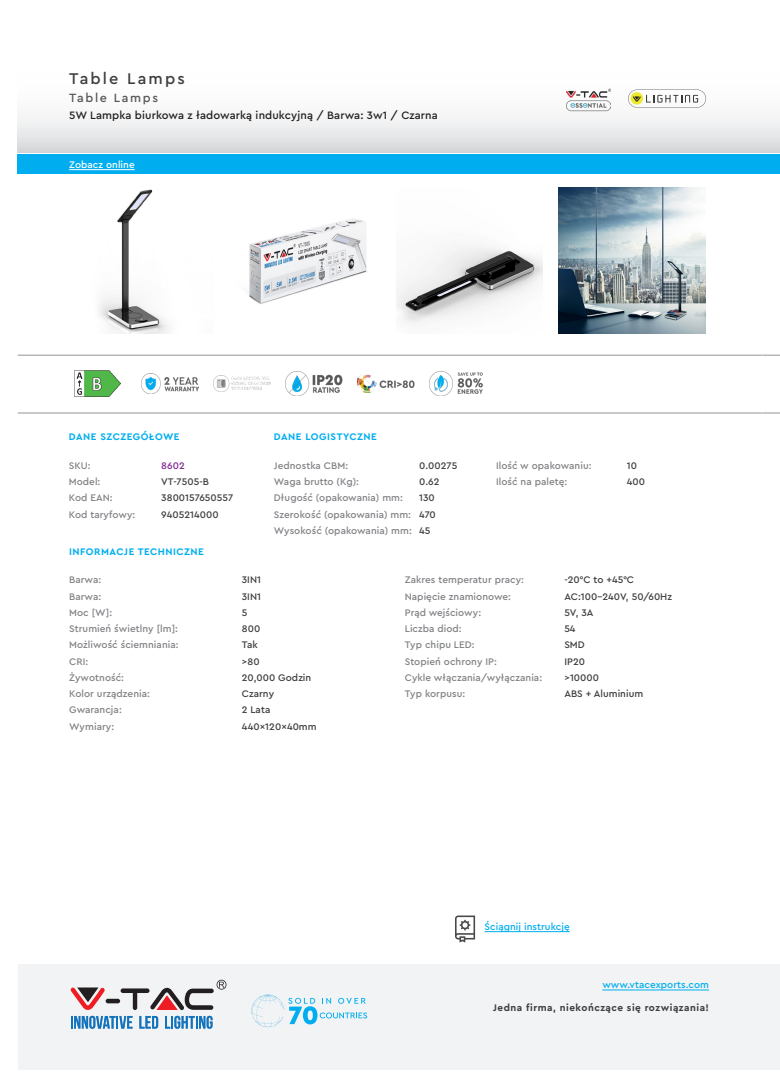
<style>
.page{position:relative;width:780px;height:1088px;background:#fff}
.page>*{position:absolute;margin:0;border:0;box-sizing:border-box;transform-origin:0 0}
.t1{font:500 16.25px "Cera Pro";letter-spacing:.13em;color:#3e3e3f}
.t2{font:500 12.5px "Cera Pro";letter-spacing:.13em;color:#57585a}
.t3{font:500 11.25px "Cera Pro";letter-spacing:.01em;color:#231f20}
.left-f{font:500 10px "Cera Pro";letter-spacing:.005em;color:#808285}
.right-f{font:500 10px "Cera Pro";letter-spacing:.005em;color:#3e3e3f}
.heading{font:700 10px "Cera Pro";letter-spacing:.05em;color:#00aeef}
.text{font:700 10px "Cera Pro";letter-spacing:.05em;color:#3e3e3f}
.link-web{font:500 10px "Cera Pro";letter-spacing:.005em;color:#00aeef}
.link{font:500 10px "Cera Pro";letter-spacing:.005em;color:#00aeef}
.link-white{font:500 10px "Cera Pro";letter-spacing:.005em;color:#fff}
.SKU{font:500 10px "Cera Pro";color:#802990}
</style>
<div class="page">
<div style="left:18px;top:964px;width:744px;height:106px;background:#f2f3f4"></div>
<div style="left:762px;top:964px;width:18px;height:106px;background:#f2f3f4"></div>
<svg style="left:71px;top:1016px;width:61px;height:13px"></svg>
<svg style="left:139px;top:1016px;width:19px;height:12px"></svg>
<svg style="left:165px;top:1016px;width:47px;height:13px"></svg>
<hr style="left:106px;top:999px;width:14px;height:4px;background:#231f20;border-radius:2px">
<div style="left:121px;top:988px;width:28px;height:5px;background:#231f20;border-radius:2px"></div>
<hr style="left:133px;top:989px;width:4px;height:21px;background:#231f20;border-radius:2px">
<svg style="left:70px;top:987px;width:35px;height:23px"></svg>
<svg style="left:150px;top:980px;width:76px;height:30px"></svg>
<svg style="left:251px;top:994px;width:116px;height:33px"></svg>
<hr style="left:602px;top:989px;width:107px;height:1px;background:#00aeef">
<svg style="left:762px;top:117px;width:18px;height:35px"></svg>
<div style="left:762px;top:154px;width:18px;height:20px;background:#00aeef"></div>
<svg style="left:762px;top:355px;width:18px;height:1px"></svg>
<svg style="left:762px;top:413px;width:18px;height:1px"></svg>
<svg style="left:18px;top:88px;width:744px;height:64px"></svg>
<div style="left:18px;top:154px;width:744px;height:20px;background:#00aeef"></div>
<img style="left:566px;top:88px;width:44px;height:32px">
<img style="left:99px;top:189px;width:70px;height:145px">
<img style="left:249px;top:218px;width:118px;height:86px">
<img style="left:396px;top:246px;width:146px;height:78px">
<img style="left:558px;top:187px;width:147px;height:147px">
<hr style="left:18px;top:355px;width:744px;height:1px;background:#939598">
<hr style="left:18px;top:413px;width:744px;height:1px;background:#939598">
<img style="left:76px;top:371px;width:45px;height:25px">
<img style="left:141px;top:374px;width:57px;height:19px">
<img style="left:213px;top:375px;width:57px;height:16px">
<img style="left:285px;top:371px;width:57px;height:24px">
<img style="left:357px;top:374px;width:57px;height:18px">
<img style="left:429px;top:372px;width:54px;height:23px">
<hr style="left:69px;top:169px;width:66px;height:1px;background:#fff">
<svg style="left:628px;top:90px;width:78px;height:18px"></svg>
<hr style="left:484px;top:931px;width:85px;height:1px;background:#00aeef">
<svg style="left:455px;top:915px;width:20px;height:27px"></svg>
<p class="t1" style="left:69px;top:68px;width:117px">Table Lamps</p>
<p class="t2" style="left:69px;top:90px;width:90px">Table Lamps</p>
<p class="t3" style="left:69px;top:108px;width:370px">5W Lampka biurkowa z ładowarką indukcyjną / Barwa: 3w1 / Czarna</p>
<p class="link-white" style="left:69px;top:157px;width:67px">Zobacz online</p>
<p class="heading" style="left:69px;top:430px;width:112px">DANE SZCZEGÓŁOWE</p>
<p class="left-f" style="left:69px;top:459px;width:23px">SKU:</p>
<p class="left-f" style="left:69px;top:475px;width:33px">Model:</p>
<p class="left-f" style="left:69px;top:491px;width:45px">Kod EAN:</p>
<p class="left-f" style="left:69px;top:507px;width:68px">Kod taryfowy:</p>
<p class="SKU" style="left:161px;top:459px;width:25px">8602</p>
<p class="right-f" style="left:161px;top:475px;width:49px">VT-7505-B</p>
<p class="right-f" style="left:161px;top:491px;width:73px">3800157650557</p>
<p class="right-f" style="left:161px;top:507px;width:59px">9405214000</p>
<p class="heading" style="left:69px;top:545px;width:136px">INFORMACJE TECHNICZNE</p>
<p class="heading" style="left:274px;top:430px;width:105px">DANE LOGISTYCZNE</p>
<p class="left-f" style="left:274px;top:459px;width:76px">Jednostka CBM:</p>
<p class="left-f" style="left:274px;top:475px;width:87px">Waga brutto (Kg):</p>
<p class="left-f" style="left:274px;top:491px;width:130px">Długość (opakowania) mm:</p>
<p class="left-f" style="left:274px;top:507px;width:139px">Szerokość (opakowania) mm:</p>
<p class="left-f" style="left:274px;top:524px;width:139px">Wysokość (opakowania) mm:</p>
<p class="right-f" style="left:419px;top:459px;width:40px">0.00275</p>
<p class="right-f" style="left:419px;top:475px;width:22px">0.62</p>
<p class="right-f" style="left:419px;top:491px;width:17px">130</p>
<p class="right-f" style="left:419px;top:507px;width:18px">470</p>
<p class="right-f" style="left:419px;top:524px;width:13px">45</p>
<p class="left-f" style="left:496px;top:459px;width:97px">Ilość w opakowaniu:</p>
<p class="left-f" style="left:496px;top:475px;width:73px">Ilość na paletę:</p>
<p class="right-f" style="left:627px;top:459px;width:12px">10</p>
<p class="right-f" style="left:627px;top:475px;width:20px">400</p>
<p class="left-f" style="left:69px;top:573px;width:34px">Barwa:</p>
<p class="left-f" style="left:69px;top:590px;width:34px">Barwa:</p>
<p class="left-f" style="left:69px;top:606px;width:44px">Moc [W]:</p>
<p class="left-f" style="left:69px;top:622px;width:110px">Strumień świetlny [lm]:</p>
<p class="left-f" style="left:69px;top:638px;width:111px">Możliwość ściemniania:</p>
<p class="left-f" style="left:69px;top:655px;width:21px">CRI:</p>
<p class="left-f" style="left:69px;top:671px;width:56px">Żywotność:</p>
<p class="left-f" style="left:69px;top:687px;width:82px">Kolor urządzenia:</p>
<p class="left-f" style="left:69px;top:703px;width:54px">Gwarancja:</p>
<p class="left-f" style="left:69px;top:720px;width:47px">Wymiary:</p>
<p class="right-f" style="left:242px;top:573px;width:21px">3IN1</p>
<p class="right-f" style="left:242px;top:590px;width:21px">3IN1</p>
<p class="right-f" style="left:242px;top:606px;width:7px">5</p>
<p class="right-f" style="left:242px;top:622px;width:20px">800</p>
<p class="right-f" style="left:242px;top:638px;width:17px">Tak</p>
<p class="right-f" style="left:242px;top:655px;width:19px">&gt;80</p>
<p class="right-f" style="left:242px;top:671px;width:71px">20,000 Godzin</p>
<p class="right-f" style="left:242px;top:687px;width:34px">Czarny</p>
<p class="right-f" style="left:242px;top:703px;width:30px">2 Lata</p>
<p class="right-f" style="left:242px;top:720px;width:76px">440x120x40mm</p>
<p class="left-f" style="left:405px;top:573px;width:121px">Zakres temperatur pracy:</p>
<p class="left-f" style="left:405px;top:590px;width:108px">Napięcie znamionowe:</p>
<p class="left-f" style="left:405px;top:606px;width:78px">Prąd wejściowy:</p>
<p class="left-f" style="left:405px;top:622px;width:58px">Liczba diod:</p>
<p class="left-f" style="left:405px;top:638px;width:71px">Typ chipu LED:</p>
<p class="left-f" style="left:405px;top:655px;width:94px">Stopień ochrony IP:</p>
<p class="left-f" style="left:405px;top:671px;width:139px">Cykle włączania/wyłączania:</p>
<p class="left-f" style="left:405px;top:687px;width:62px">Typ korpusu:</p>
<p class="right-f" style="left:564px;top:573px;width:71px">-20°C to +45°C</p>
<p class="right-f" style="left:564px;top:590px;width:109px">AC:100-240V, 50/60Hz</p>
<p class="right-f" style="left:564px;top:606px;width:31px">5V, 3A</p>
<p class="right-f" style="left:564px;top:622px;width:13px">54</p>
<p class="right-f" style="left:564px;top:638px;width:22px">SMD</p>
<p class="right-f" style="left:564px;top:655px;width:22px">IP20</p>
<p class="right-f" style="left:564px;top:671px;width:36px">&gt;10000</p>
<p class="right-f" style="left:564px;top:687px;width:80px">ABS + Aluminium</p>
<p class="link" style="left:484px;top:919px;width:87px">Ściągnij instrukcję</p>
<p class="link-web" style="left:602px;top:978px;width:108px">www.vtacexports.com</p>
<p class="text" style="left:493px;top:1001px;width:217px">Jedna firma, niekończące się rozwiązania!</p>
</div>
